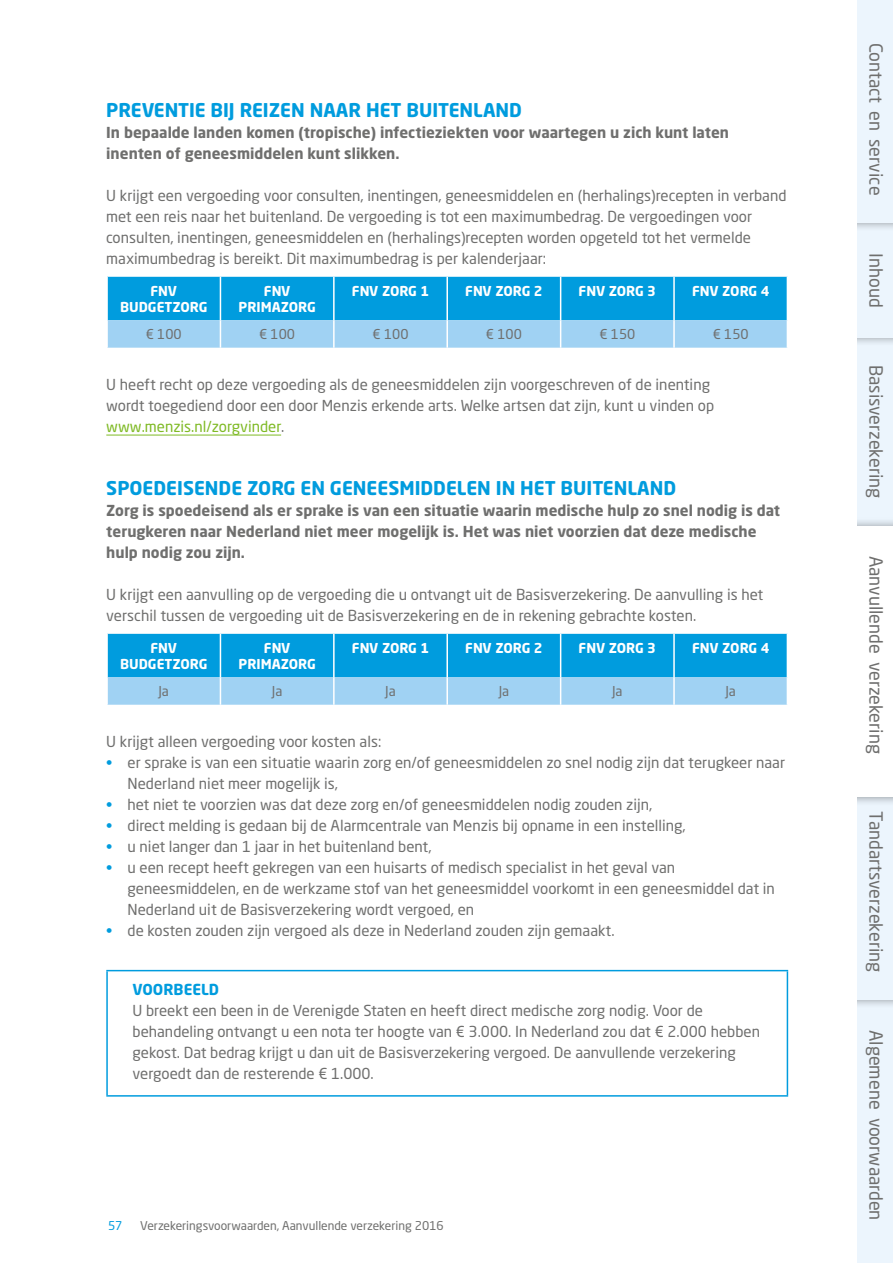
<style>
.page{position:relative;width:893px;height:1263px;background:#fff}
.page>*{position:absolute;margin:0;border:0;box-sizing:border-box;transform-origin:0 0}
.t1{font:700 18.75px "Neo Sans Pro";color:#009cde}
.t2{font:18px "Neo Sans Pro";color:#6f6f6e}
.t3{font:15px/21px "Neo Sans Pro";color:#6f6f6e}
.t4{font:700 15px/21px "Neo Sans Pro";color:#6f6f6e}
.t5{font:700 15px "Neo Sans Pro";color:#009cde}
.t6{font:700 13.5px/16.2px "Neo Sans Pro";color:#fff;text-align:center}
.t7{font:13.5px "Neo Sans Pro";color:#6f6f6e}
.t8{font:12px "Neo Sans Pro";color:#6f6f6e}
.t9{font:12px "Neo Sans Pro";color:#009cde}
.s1{color:#7fba25}
.s2{color:#009cde}
.s3{font-size:16.5px;color:#ecf5fd}
.s4{font-size:16.5px;color:#fff}
</style>
<div class="page">
<hr style="left:106px;top:435px;width:175px;height:1px;background:#7fba25">
<svg style="left:107px;top:277px;width:681px;height:71px;background:#42b2e6"></svg>
<svg style="left:107px;top:634px;width:681px;height:71px;background:#42b2e6"></svg>
<hr style="left:106px;top:970px;width:682px;height:1px;background:#009cde">
<hr style="left:106px;top:971px;width:2px;height:124px;background:#009cde">
<hr style="left:787px;top:971px;width:1px;height:124px;background:#009cde">
<hr style="left:106px;top:1095px;width:682px;height:1px;background:#009cde">
<div style="left:845px;top:945px;width:48px;height:318px;background:#ecf5fd"></div>
<div style="left:836px;top:761px;width:57px;height:248px;background:#000;opacity:.4"></div>
<div style="left:845px;top:770px;width:48px;height:230px;background:#ecf5fd"></div>
<div style="left:845px;top:338px;width:48px;height:188px;background:#ecf5fd"></div>
<div style="left:836px;top:517px;width:57px;height:289px;background:#000;opacity:.4"></div>
<div style="left:845px;top:526px;width:48px;height:270px;background:#fff"></div>
<div style="left:836px;top:194px;width:57px;height:152px;background:#000;opacity:.4"></div>
<div style="left:845px;top:203px;width:48px;height:135px;background:#ecf5fd"></div>
<div style="left:836px;top:0;width:57px;height:232px;background:#000;opacity:.4"></div>
<div style="left:845px;top:0;width:48px;height:222px;background:#ecf5fd"></div>
<div style="left:829px;top:0;width:28px;height:1263px;background:#fff"></div>
<p class="t1" style="left:106px;top:98px;width:417px">PREVENTIE BIJ REIZEN NAAR HET BUITENLAND</p>
<p class="t4" style="left:106px;top:122px;width:624px">In bepaalde landen komen (tropische) infectieziekten voor waartegen u zich kunt laten inenten of geneesmiddelen kunt slikken.</p>
<p class="t3" style="left:106px;top:185px;width:682px">U krijgt een vergoeding voor consulten, inentingen, geneesmiddelen en (herhalings)recepten in verband met een reis naar het buitenland. De vergoeding is tot een maximumbedrag. De vergoedingen voor consulten, inentingen, geneesmiddelen en (herhalings)recepten worden opgeteld tot het vermelde maximumbedrag is bereikt. Dit maximumbedrag is per kalenderjaar:</p>
<p class="t6" style="left:120px;top:282px;width:89px">FNV<br>BUDGETZORG</p>
<p class="t6" style="left:239px;top:282px;width:79px">FNV<br>PRIMAZORG</p>
<p class="t6" style="left:352px;top:282px;width:79px">FNV ZORG 1</p>
<p class="t6" style="left:465px;top:282px;width:79px">FNV ZORG 2</p>
<p class="t6" style="left:579px;top:282px;width:79px">FNV ZORG 3</p>
<p class="t6" style="left:692px;top:282px;width:79px">FNV ZORG 4</p>
<p class="t7" style="left:146px;top:326px;width:38px">€ 100</p>
<p class="t7" style="left:259px;top:326px;width:38px">€ 100</p>
<p class="t7" style="left:373px;top:326px;width:38px">€ 100</p>
<p class="t7" style="left:486px;top:326px;width:38px">€ 100</p>
<p class="t7" style="left:599px;top:326px;width:38px">€ 150</p>
<p class="t7" style="left:713px;top:326px;width:38px">€ 150</p>
<p class="t3" style="left:106px;top:374px;width:609px">U heeft recht op deze vergoeding als de geneesmiddelen zijn voorgeschreven of de inenting wordt toegediend door een door Menzis erkende arts. Welke artsen dat zijn, kunt u vinden op <span class="s1">www.menzis.nl/zorgvinder</span>.</p>
<p class="t1" style="left:106px;top:476px;width:571px">SPOEDEISENDE ZORG EN GENEESMIDDELEN IN HET BUITENLAND</p>
<p class="t4" style="left:106px;top:500px;width:675px">Zorg is spoedeisend als er sprake is van een situatie waarin medische hulp zo snel nodig is dat terugkeren naar Nederland niet meer mogelijk is. Het was niet voorzien dat deze medische hulp nodig zou zijn.</p>
<p class="t3" style="left:106px;top:584px;width:658px">U krijgt een aanvulling op de vergoeding die u ontvangt uit de Basisverzekering. De aanvulling is het verschil tussen de vergoeding uit de Basisverzekering en de in rekening gebrachte kosten.</p>
<p class="t6" style="left:120px;top:639px;width:89px">FNV<br>BUDGETZORG</p>
<p class="t6" style="left:239px;top:639px;width:79px">FNV<br>PRIMAZORG</p>
<p class="t6" style="left:352px;top:639px;width:79px">FNV ZORG 1</p>
<p class="t6" style="left:465px;top:639px;width:79px">FNV ZORG 2</p>
<p class="t6" style="left:579px;top:639px;width:79px">FNV ZORG 3</p>
<p class="t6" style="left:692px;top:639px;width:79px">FNV ZORG 4</p>
<p class="t7" style="left:158px;top:683px;width:12px">Ja</p>
<p class="t7" style="left:272px;top:683px;width:12px">Ja</p>
<p class="t7" style="left:385px;top:683px;width:12px">Ja</p>
<p class="t7" style="left:499px;top:683px;width:12px">Ja</p>
<p class="t7" style="left:612px;top:683px;width:12px">Ja</p>
<p class="t7" style="left:725px;top:683px;width:12px">Ja</p>
<p class="t3" style="left:106px;top:731px;width:276px">U krijgt alleen vergoeding voor kosten als:</p>
<p class="t3" style="left:128px;top:752px;width:659px;text-indent:-21px"><span class="s2">•</span> er sprake is van een situatie waarin zorg en/of geneesmiddelen zo snel nodig zijn dat terugkeer naar<br>Nederland niet meer mogelijk is,</p>
<p class="t3" style="left:106px;top:794px;width:548px"><span class="s2">•</span> het niet te voorzien was dat deze zorg en/of geneesmiddelen nodig zouden zijn,</p>
<p class="t3" style="left:106px;top:815px;width:581px"><span class="s2">•</span> direct melding is gedaan bij de Alarmcentrale van Menzis bij opname in een instelling,</p>
<p class="t3" style="left:106px;top:836px;width:327px"><span class="s2">•</span> u niet langer dan 1 jaar in het buitenland bent,</p>
<p class="t3" style="left:128px;top:857px;width:649px;text-indent:-21px"><span class="s2">•</span> u een recept heeft gekregen van een huisarts of medisch specialist in het geval van geneesmiddelen, en de werkzame stof van het geneesmiddel voorkomt in een geneesmiddel dat in<br>Nederland uit de Basisverzekering wordt vergoed, en</p>
<p class="t3" style="left:106px;top:920px;width:510px"><span class="s2">•</span> de kosten zouden zijn vergoed als deze in Nederland zouden zijn gemaakt.</p>
<p class="t5" style="left:133px;top:980px;width:88px">VOORBEELD</p>
<p class="t3" style="left:133px;top:1000px;width:629px">U breekt een been in de Verenigde Staten en heeft direct medische zorg nodig. Voor de behandeling ontvangt u een nota ter hoogte van € 3.000. In Nederland zou dat € 2.000 hebben gekost. Dat bedrag krijgt u dan uit de Basisverzekering vergoed. De aanvullende verzekering vergoedt dan de resterende € 1.000.</p>
<p class="t9" style="left:108px;top:1218px;width:16px">57</p>
<p class="t8" style="left:140px;top:1218px;width:305px">Verzekeringsvoorwaarden, Aanvullende verzekering 2016</p>
<p class="t2" style="left:887px;top:43px;width:154px;rotate:90deg">Contact<span class="s3">_</span>en<span class="s3">_</span>service</p>
<p class="t2" style="left:887px;top:253px;width:56px;rotate:90deg">Inhoud</p>
<p class="t2" style="left:887px;top:365px;width:135px;rotate:90deg">Basisverzekering</p>
<p class="t2" style="left:887px;top:556px;width:200px;rotate:90deg">Aanvullende<span class="s4">_</span>verzekering</p>
<p class="t2" style="left:887px;top:811px;width:162px;rotate:90deg">Tandartsverzekering</p>
<p class="t2" style="left:887px;top:1030px;width:192px;rotate:90deg">Algemene<span class="s3">_</span>voorwaarden</p>
</div>
